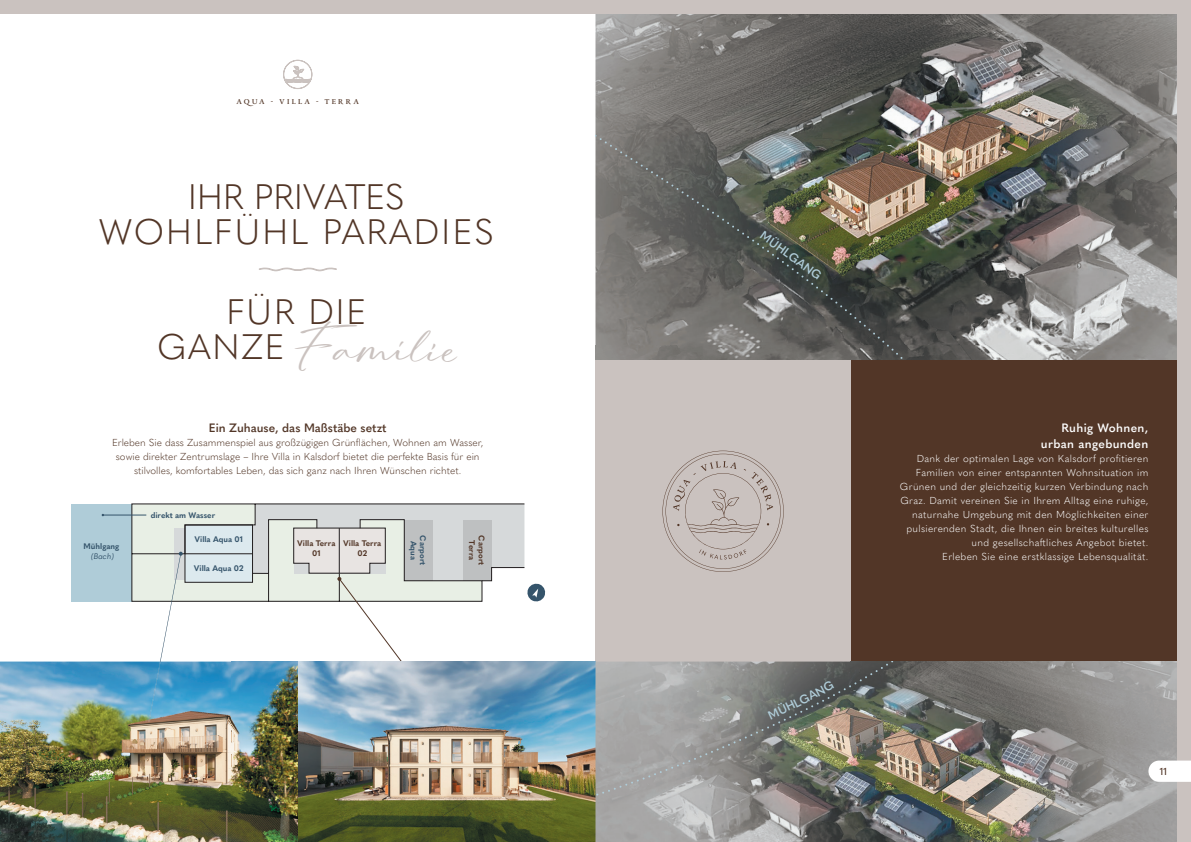
<style>
.page{position:relative;width:1191px;height:842px;background:#fff}
.page>*{position:absolute;margin:0;border:0;box-sizing:border-box;transform-origin:0 0}
.t1{font:300 35px/35px "Quasimoda";letter-spacing:.04em;color:#523627;text-align:center}
.t2{font:35px "Parlare";color:#cac2bf}
.t3{font:600 12px/16px "Quasimoda";letter-spacing:.03em;color:#fff;text-align:right}
.t4{font:600 12px "Quasimoda";color:#523627}
.t5{font:600 12px "Quasimoda";color:#afccd8}
.t6{font:300 10px/14px "Quasimoda";letter-spacing:.03em;color:#fff;text-align:right}
.t7{font:300 10px/14px "Quasimoda";color:#523627;text-align:center}
.t8{font:500 10px "Quasimoda";color:#523627}
.t9{font:700 8px/9.6px "Quasimoda";color:#35546b;text-align:center}
.t10{font:700 8px/9.6px "Quasimoda";color:#523627;text-align:center}
.t11{font:italic 8px "Quasimoda";color:#35546b}
.t12{font:7.5px "Drummond Variable";letter-spacing:.31em;color:#523627}
.s1{color:#fff}
</style>
<div class="page">
<div style="left:71px;top:504px;width:61px;height:97px;background:#afccd8"></div>
<hr style="left:103px;top:515px;width:43px;height:1px;background:#35546b">
<svg style="left:132px;top:504px;width:414px;height:157px"></svg>
<div style="left:595px;top:346px;width:584px;height:376px;background:#cac2bf"></div>
<div style="left:850px;top:346px;width:329px;height:376px;background:#523627"></div>
<img style="left:595px;top:14px;width:581px;height:332px">
<img style="left:952px;top:346px;width:224px;height:14px">
<div style="left:0;top:0;width:1191px;height:14px;background:#cac2bf"></div>
<svg style="left:283px;top:60px;width:29px;height:29px"></svg>
<svg style="left:259px;top:268px;width:77px;height:3px"></svg>
<img style="left:0;top:661px;width:1176px;height:181px">
<img style="left:149px;top:661px;width:12px;height:61px">
<svg style="left:662px;top:451px;width:121px;height:121px"></svg>
<img style="left:917px;top:661px;width:259px;height:61px">
<div style="left:1176px;top:0;width:15px;height:842px;background:#cac2bf"></div>
<svg style="left:1148px;top:760px;width:43px;height:22px"></svg>
<img style="left:595px;top:661px;width:322px;height:143px">
<img style="left:595px;top:123px;width:357px;height:237px">
<svg style="left:768px;top:680px;width:66px;height:39px;background:#5d615e"></svg>
<svg style="left:760px;top:231px;width:12px;height:12px"></svg>
<svg style="left:795px;top:257px;width:27px;height:23px"></svg>
<p class="t12" style="left:236px;top:97px;width:124px">AQUA - VILLA - TERRA</p>
<h1 class="t1" style="left:99px;top:176px;width:397px">IHR PRIVATES<br>WOHLFÜHL PARADIES</h1>
<h1 class="t1" style="left:157px;top:292px;width:280px">FÜR DIE<br>GANZE <span class="s1">FAMILIE</span></h1>
<h1 class="t2" style="left:292px;top:329px;width:168px">Familie</h1>
<p class="t4" style="left:209px;top:419px;width:179px">Ein Zuhause, das Maßstäbe setzt</p>
<p class="t7" style="left:112px;top:435px;width:373px">Erleben Sie dass Zusammenspiel aus großzügigen Grünflächen, Wohnen am Wasser, sowie direkter Zentrumslage – Ihre Villa in Kalsdorf bietet die perfekte Basis für ein stilvolles, komfortables Leben, das sich ganz nach Ihren Wünschen richtet.</p>
<p class="t9" style="left:84px;top:541px;width:37px">Mühlgang</p>
<p class="t11" style="left:91px;top:550px;width:24px">(Bach)</p>
<p class="t9" style="left:151px;top:509px;width:66px">direkt am Wasser</p>
<p class="t9" style="left:194px;top:534px;width:50px">Villa Aqua 01</p>
<p class="t9" style="left:194px;top:563px;width:51px">Villa Aqua 02</p>
<p class="t10" style="left:297px;top:538px;width:40px">Villa Terra<br>01</p>
<p class="t10" style="left:343px;top:538px;width:40px">Villa Terra<br>02</p>
<p class="t9" style="left:428px;top:535px;width:31px;rotate:90deg">Carport<br>Aqua</p>
<p class="t10" style="left:487px;top:535px;width:31px;rotate:90deg">Carport<br>Terra</p>
<p class="t5" style="left:776px;top:233px;width:35px;rotate:36deg">ÜHLG</p>
<p class="t3" style="left:1040px;top:419px;width:109px">Ruhig Wohnen, urban angebunden</p>
<p class="t6" style="left:900px;top:451px;width:250px">Dank der optimalen Lage von Kalsdorf profitieren Familien von einer entspannten Wohnsituation im Grünen und der gleichzeitig kurzen Verbindung nach Graz. Damit vereinen Sie in Ihrem Alltag eine ruhige, naturnahe Umgebung mit den Möglichkeiten einer pulsierenden Stadt, die Ihnen ein breites kulturelles und gesellschaftliches Angebot bietet.<br>Erleben Sie eine erstklassige Lebensqualität.</p>
<p class="t8" style="left:1159px;top:764px;width:9px">11</p>
</div>
